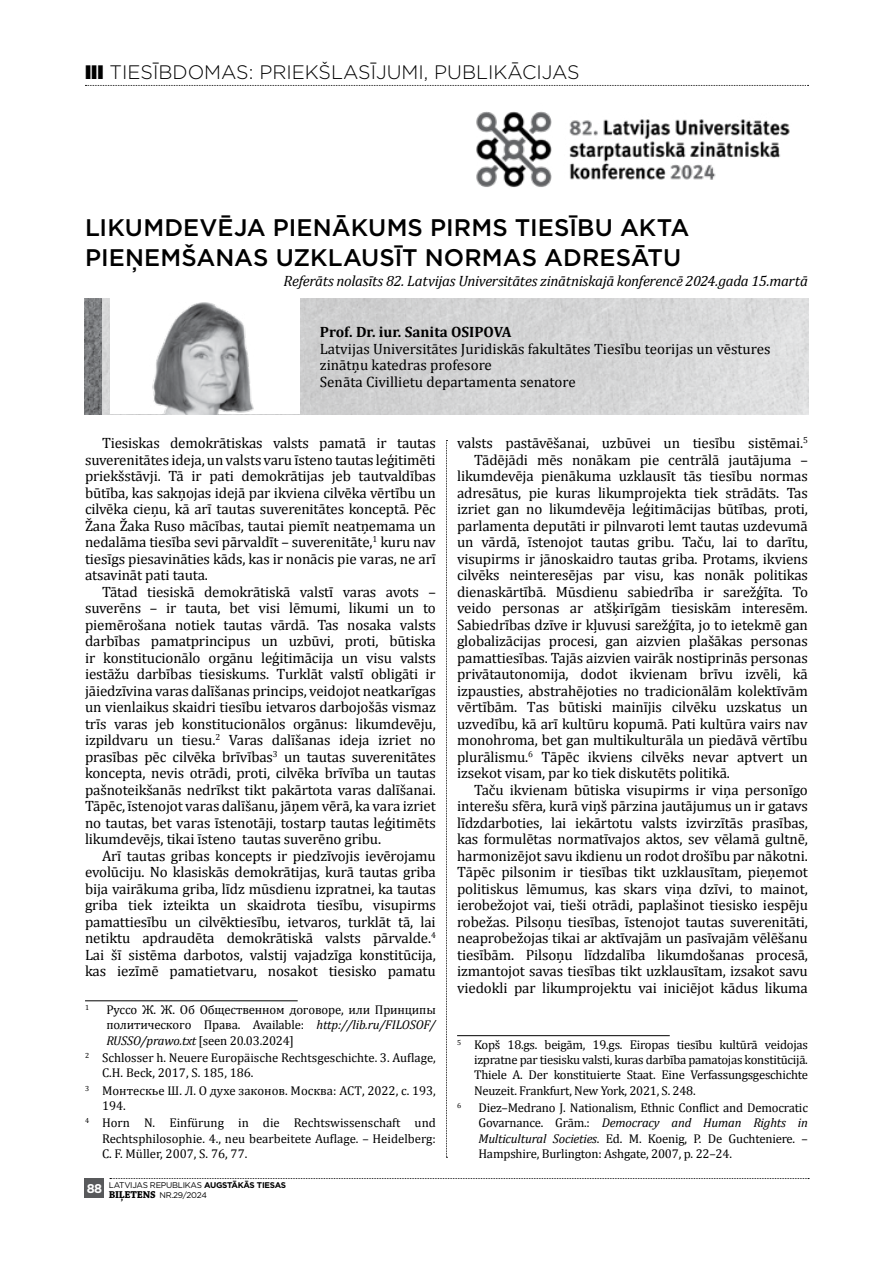
<style>
.page{position:relative;width:893px;height:1263px;background:#fff}
.page>*{position:absolute;margin:0;border:0;box-sizing:border-box;transform-origin:0 0}
.t1{font:500 24px/30px "Gotham";letter-spacing:.005em;color:#000}
.t2{font:300 19.5px "Gotham";color:#000}
.t3{font:15px/16.5px "Cambria";letter-spacing:-.01em;color:#000;text-align:justify}
.t4{font:italic 15px "Cambria";letter-spacing:-.02em;color:#000}
.t5{font:700 15px "Cambria";color:#000}
.t6{font:12.75px/15.3px "Cambria";letter-spacing:-.015em;color:#000;text-align:justify}
.t7{font:8.25px/9.8px "Gotham";letter-spacing:-.03em;color:#000}
.t8{font:7.5px "Cambria";color:#000}
.s1{font-weight:900}
.s2{font-style:italic}
.s3{font-weight:700;font-size:12.75px;color:#fff}
.s4{font-weight:700}
.s5{font-family:"Chaparral Pro";font-weight:700;font-size:10.5px}
</style>
<div class="page">
<svg style="left:85px;top:85px;width:723px;height:1px"></svg>
<svg style="left:110px;top:1178px;width:699px;height:1px"></svg>
<div style="left:85px;top:1178px;width:19px;height:19px;background:#58595b"></div>
<hr style="left:85px;top:1000px;width:213px;height:1px;background:#000">
<hr style="left:457px;top:1035px;width:213px;height:1px;background:#000">
<img style="left:476px;top:111px;width:314px;height:77px">
<img style="left:102px;top:298px;width:706px;height:116px">
<img style="left:85px;top:298px;width:17px;height:116px">
<div style="left:111px;top:298px;width:189px;height:116px;background:#fff"></div>
<img style="left:152px;top:302px;width:102px;height:112px">
<svg style="left:446px;top:440px;width:1px;height:718px"></svg>
<h2 class="t2" style="left:85px;top:60px;width:496px"><span class="s1">III</span> TIESĪBDOMAS: PRIEKŠLASĪJUMI, PUBLIKĀCIJAS</h2>
<h1 class="t1" style="left:85px;top:212px;width:606px">LIKUMDEVĒJA PIENĀKUMS PIRMS TIESĪBU AKTA<br>PIEŅEMŠANAS UZKLAUSĪT NORMAS ADRESĀTU</h1>
<p class="t4" style="left:283px;top:270px;width:526px">Referāts nolasīts 82. Latvijas Universitātes zinātniskajā konferencē 2024.gada 15.martā</p>
<p class="t5" style="left:320px;top:322px;width:193px">Prof. Dr. iur. Sanita OSIPOVA</p>
<p class="t3" style="left:320px;top:341px;width:452px;text-align:left">Latvijas Universitātes Juridiskās fakultātes Tiesību teorijas un vēstures zinātņu katedras profesore<br>Senāta Civillietu departamenta senatore</p>
<p class="t3" style="left:85px;top:435px;width:352px;text-indent:17px">Tiesiskas demokrātiskas valsts pamatā ir tautas suverenitātes ideja, un valsts varu īsteno tautas leģitimēti priekšstāvji. Tā ir pati demokrātijas jeb tautvaldības būtība, kas sakņojas idejā par ikviena cilvēka vērtību un cilvēka cieņu, kā arī tautas suverenitātes konceptā. Pēc Žana Žaka Ruso mācības, tautai piemīt neatņemama un nedalāma tiesība sevi pārvaldīt – suverenitāte,<sup>1</sup> kuru nav tiesīgs piesavināties kāds, kas ir nonācis pie varas, ne arī atsavināt pati tauta.</p>
<p class="t3" style="left:85px;top:583px;width:352px;text-indent:17px">Tātad tiesiskā demokrātiskā valstī varas avots – suverēns – ir tauta, bet visi lēmumi, likumi un to piemērošana notiek tautas vārdā. Tas nosaka valsts darbības pamatprincipus un uzbūvi, proti, būtiska ir konstitucionālo orgānu leģitimācija un visu valsts iestāžu darbības tiesiskums. Turklāt valstī obligāti ir jāiedzīvina varas dalīšanas princips, veidojot neatkarīgas un vienlaikus skaidri tiesību ietvaros darbojošās vismaz trīs varas jeb konstitucionālos orgānus: likumdevēju, izpildvaru un tiesu.<sup>2</sup> Varas dalīšanas ideja izriet no prasības pēc cilvēka brīvības<sup>3</sup> un tautas suverenitātes koncepta, nevis otrādi, proti, cilvēka brīvība un tautas pašnoteikšanās nedrīkst tikt pakārtota varas dalīšanai.<br>Tāpēc, īstenojot varas dalīšanu, jāņem vērā, ka vara izriet no tautas, bet varas īstenotāji, tostarp tautas leģitimēts likumdevējs, tikai īsteno tautas suverēno gribu.</p>
<p class="t3" style="left:85px;top:847px;width:352px;text-indent:17px">Arī tautas gribas koncepts ir piedzīvojis ievērojamu evolūciju. No klasiskās demokrātijas, kurā tautas griba bija vairākuma griba, līdz mūsdienu izpratnei, ka tautas griba tiek izteikta un skaidrota tiesību, visupirms pamattiesību un cilvēktiesību, ietvaros, turklāt tā, lai netiktu apdraudēta demokrātiskā valsts pārvalde.<sup>4<br></sup>Lai šī sistēma darbotos, valstij vajadzīga konstitūcija, kas iezīmē pamatietvaru, nosakot tiesisko pamatu</p>
<p class="t8" style="left:85px;top:1002px;width:6px">1</p>
<p class="t6" style="left:106px;top:1002px;width:331px">Руссо Ж. Ж. Об Общественном договоре, или Принципы политического Права. Available: <span class="s2">http://lib.ru/FILOSOF/ RUSSO/prawo.txt</span> [seen 20.03.2024]</p>
<p class="t6" style="left:102px;top:1050px;width:335px;text-indent:-17px"><sup>2</sup> Schlosser h. Neuere Europäische Rechtsgeschichte. 3. Auflage,<br>C.H. Beck, 2017, S. 185, 186.</p>
<p class="t6" style="left:102px;top:1083px;width:335px;text-indent:-17px"><sup>3</sup> Монтескье Ш. Л. О духе законов. Москва: АСТ, 2022, с. 193,<br>194.</p>
<p class="t6" style="left:102px;top:1115px;width:335px;text-indent:-17px"><sup>4</sup> Horn N. Einfürung in die Rechtswissenschaft und Rechtsphilosophie. 4., neu bearbeitete Auflage. – Heidelberg:<br>C. F. Müller, 2007, S. 76, 77.</p>
<p class="t7" style="left:109px;top:1180px;width:179px;text-indent:-22px"><span class="s3">88</span> LATVIJAS REPUBLIKAS <span class="s4">AUGSTĀKĀS TIESAS<br></span><span class="s5">BIĻETENS</span> NR.29/2024</p>
<p class="t3" style="left:457px;top:435px;width:352px">valsts pastāvēšanai, uzbūvei un tiesību sistēmai.<sup>5</sup></p>
<p class="t3" style="left:474px;top:451px;width:335px">Tādējādi mēs nonākam pie centrālā jautājuma –</p>
<p class="t3" style="left:457px;top:468px;width:352px">likumdevēja pienākuma uzklausīt tās tiesību normas</p>
<p class="t3" style="left:457px;top:484px;width:352px">adresātus, pie kuras likumprojekta tiek strādāts. Tas</p>
<p class="t3" style="left:457px;top:501px;width:352px">izriet gan no likumdevēja leģitimācijas būtības, proti,</p>
<p class="t3" style="left:457px;top:517px;width:352px">parlamenta deputāti ir pilnvaroti lemt tautas uzdevumā</p>
<p class="t3" style="left:457px;top:534px;width:352px">un vārdā, īstenojot tautas gribu. Taču, lai to darītu,</p>
<p class="t3" style="left:457px;top:550px;width:352px">visupirms ir jānoskaidro tautas griba. Protams, ikviens</p>
<p class="t3" style="left:457px;top:567px;width:352px">cilvēks neinteresējas par visu, kas nonāk politikas</p>
<p class="t3" style="left:457px;top:583px;width:352px">dienaskārtībā. Mūsdienu sabiedrība ir sarežģīta. To</p>
<p class="t3" style="left:457px;top:600px;width:352px">veido personas ar atšķirīgām tiesiskām interesēm.</p>
<p class="t3" style="left:457px;top:616px;width:352px">Sabiedrības dzīve ir kļuvusi sarežģīta, jo to ietekmē gan</p>
<p class="t3" style="left:457px;top:633px;width:352px">globalizācijas procesi, gan aizvien plašākas personas</p>
<p class="t3" style="left:457px;top:649px;width:352px">pamattiesības. Tajās aizvien vairāk nostiprinās personas</p>
<p class="t3" style="left:457px;top:666px;width:352px">privātautonomija, dodot ikvienam brīvu izvēli, kā</p>
<p class="t3" style="left:457px;top:682px;width:352px">izpausties, abstrahējoties no tradicionālām kolektīvām</p>
<p class="t3" style="left:457px;top:699px;width:352px">vērtībām. Tas būtiski mainījis cilvēku uzskatus un</p>
<p class="t3" style="left:457px;top:715px;width:352px">uzvedību, kā arī kultūru kopumā. Pati kultūra vairs nav</p>
<p class="t3" style="left:457px;top:732px;width:352px">monohroma, bet gan multikulturāla un piedāvā vērtību</p>
<p class="t3" style="left:457px;top:748px;width:352px">plurālismu.<sup>6</sup> Tāpēc ikviens cilvēks nevar aptvert un</p>
<p class="t3" style="left:457px;top:765px;width:274px">izsekot visam, par ko tiek diskutēts politikā.</p>
<p class="t3" style="left:474px;top:781px;width:335px">Taču ikvienam būtiska visupirms ir viņa personīgo</p>
<p class="t3" style="left:457px;top:798px;width:352px">interešu sfēra, kurā viņš pārzina jautājumus un ir gatavs</p>
<p class="t3" style="left:457px;top:814px;width:352px">līdzdarboties, lai iekārtotu valsts izvirzītās prasības,</p>
<p class="t3" style="left:457px;top:831px;width:352px">kas formulētas normatīvajos aktos, sev vēlamā gultnē,</p>
<p class="t3" style="left:457px;top:847px;width:352px">harmonizējot savu ikdienu un rodot drošību par nākotni.</p>
<p class="t3" style="left:457px;top:864px;width:352px">Tāpēc pilsonim ir tiesības tikt uzklausītam, pieņemot</p>
<p class="t3" style="left:457px;top:880px;width:352px">politiskus lēmumus, kas skars viņa dzīvi, to mainot,</p>
<p class="t3" style="left:457px;top:897px;width:352px">ierobežojot vai, tieši otrādi, paplašinot tiesisko iespēju</p>
<p class="t3" style="left:457px;top:913px;width:352px">robežas. Pilsoņu tiesības, īstenojot tautas suverenitāti,</p>
<p class="t3" style="left:457px;top:930px;width:352px">neaprobežojas tikai ar aktīvajām un pasīvajām vēlēšanu</p>
<p class="t3" style="left:457px;top:946px;width:352px">tiesībām. Pilsoņu līdzdalība likumdošanas procesā,</p>
<p class="t3" style="left:457px;top:963px;width:352px">izmantojot savas tiesības tikt uzklausītam, izsakot savu</p>
<p class="t3" style="left:457px;top:979px;width:352px">viedokli par likumprojektu vai iniciējot kādus likuma</p>
<p class="t6" style="left:474px;top:1037px;width:335px;text-indent:-17px"><sup>5</sup> Kopš 18.gs. beigām, 19.gs. Eiropas tiesību kultūrā veidojas izpratne par tiesisku valsti, kuras darbība pamatojas konstitūcijā.<br>Thiele A. Der konstituierte Staat. Eine Verfassungsgeschichte Neuzeit. Frankfurt, New York, 2021, S. 248.</p>
<p class="t8" style="left:457px;top:1101px;width:6px">6</p>
<p class="t6" style="left:478px;top:1100px;width:331px">Diez–Medrano J. Nationalism, Ethnic Conflict and Democratic Govarnance. Grām.: <span class="s2">Democracy and Human Rights in Multicultural Societies</span>. Ed. M. Koenig, P. De Guchteniere. – Hampshire, Burlington: Ashgate, 2007, p. 22–24.</p>
</div>
